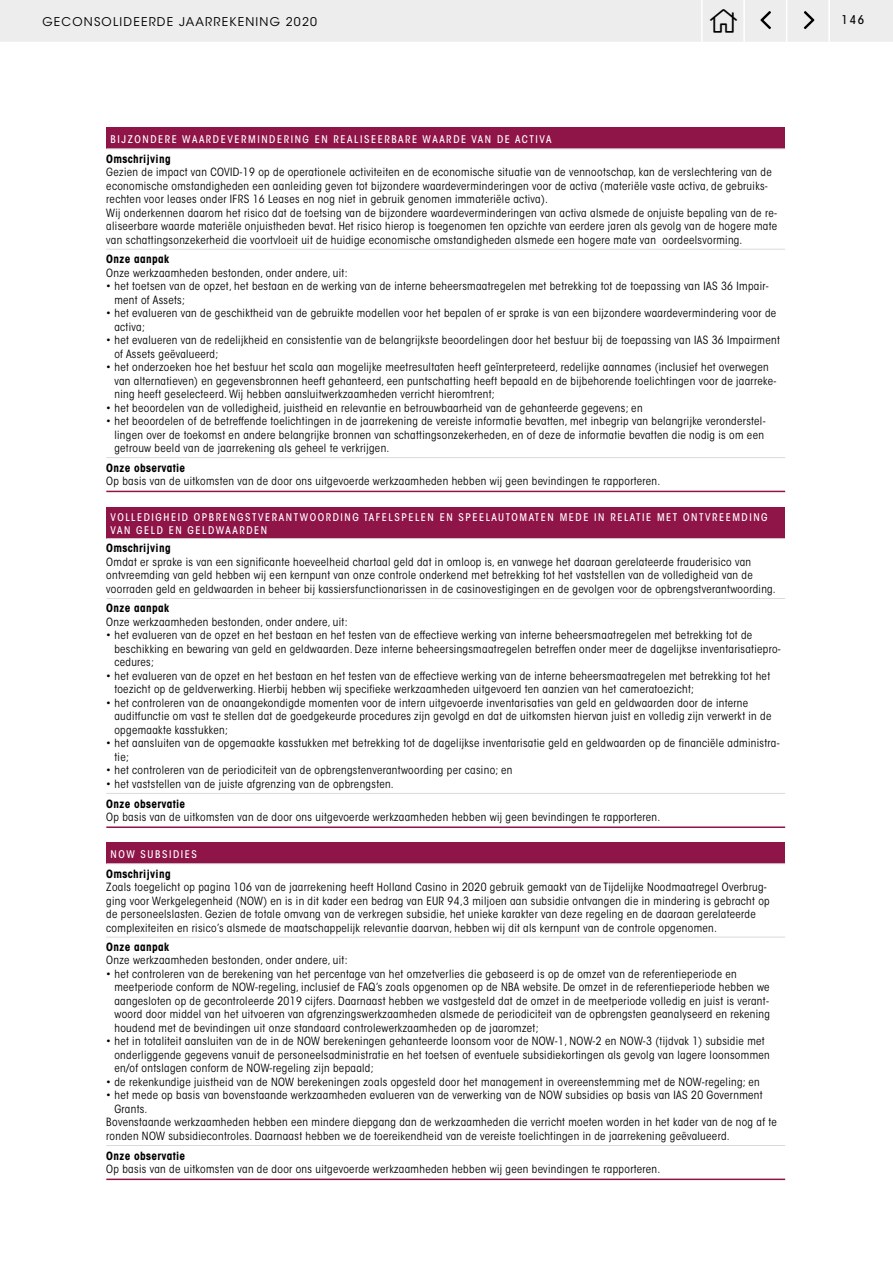
<style>
.page{position:relative;width:893px;height:1263px;background:#fff}
.page>*{position:absolute;margin:0;border:0;box-sizing:border-box;transform-origin:0 0}
.t1{font:12px "ITC Avant Garde Std";letter-spacing:.1em;color:#000}
.t2{font:500 condensed 12px "ITC Avant Garde Std";color:#000}
.t3{font:condensed 11.25px/13.5px "ITC Avant Garde Std";letter-spacing:.03em;color:#000}
.t4{font:700 condensed 11.25px "ITC Avant Garde Std";letter-spacing:.03em;color:#000}
.t5{font:500 condensed 10.5px/12.6px "ITC Avant Garde Std";letter-spacing:.15em;color:#fff}
</style>
<div class="page">
<div style="left:106px;top:128px;width:679px;height:21px;background:#8f1448"></div>
<hr style="left:106px;top:148px;width:679px;height:1px;background:#dadada">
<hr style="left:106px;top:249px;width:679px;height:1px;background:#dadada">
<hr style="left:106px;top:457px;width:679px;height:1px;background:#dadada">
<hr style="left:106px;top:491px;width:679px;height:1px;background:#8f1448">
<div style="left:106px;top:507px;width:679px;height:32px;background:#8f1448"></div>
<hr style="left:106px;top:826px;width:679px;height:2px;background:#8f1448">
<hr style="left:106px;top:538px;width:679px;height:1px;background:#dadada">
<hr style="left:106px;top:598px;width:679px;height:1px;background:#dadada">
<hr style="left:106px;top:793px;width:679px;height:1px;background:#dadada">
<div style="left:106px;top:842px;width:679px;height:22px;background:#8f1448"></div>
<hr style="left:106px;top:937px;width:679px;height:1px;background:#dadada">
<hr style="left:106px;top:1178px;width:679px;height:2px;background:#8f1448">
<hr style="left:106px;top:863px;width:679px;height:1px;background:#dadada">
<hr style="left:106px;top:1145px;width:679px;height:1px;background:#dadada">
<div style="left:0;top:0;width:893px;height:43px;background:#ededed"></div>
<hr style="left:0;top:42px;width:893px;height:1px;background:#fff">
<svg style="left:804px;top:11px;width:10px;height:18px"></svg>
<svg style="left:760px;top:11px;width:11px;height:18px"></svg>
<hr style="left:828px;top:0;width:2px;height:42px;background:#fff">
<hr style="left:786px;top:0;width:1px;height:42px;background:#fff">
<hr style="left:701px;top:0;width:2px;height:42px;background:#fff">
<hr style="left:743px;top:0;width:2px;height:42px;background:#fff">
<p class="t1" style="left:43px;top:14px;width:276px">GECONSOLIDEERDE JAARREKENING 2020</p>
<p class="t2" style="left:841px;top:12px;width:24px">146</p>
<p class="t5" style="left:111px;top:133px;width:442px">BIJZONDERE WAARDEVERMINDERING EN REALISEERBARE WAARDE VAN DE ACTIVA</p>
<p class="t4" style="left:106px;top:151px;width:66px">Omschrijving</p>
<p class="t3" style="left:106px;top:165px;width:672px">Gezien de impact van COVID-19 op de operationele activiteiten en de economische situatie van de vennootschap, kan de verslechtering van de economische omstandigheden een aanleiding geven tot bijzondere waardeverminderingen voor de activa (materiële vaste activa, de gebruiks&shy;rechten voor leases onder IFRS 16 Leases en nog niet in gebruik genomen immateriële activa).<br>Wij onderkennen daarom het risico dat de toetsing van de bijzondere waardeverminderingen van activa alsmede de onjuiste bepaling van de re&shy;aliseerbare waarde materiële onjuistheden bevat. Het risico hierop is toegenomen ten opzichte van eerdere jaren als gevolg van de hogere mate van schattingsonzekerheid die voortvloeit uit de huidige economische omstandigheden alsmede een hogere mate van oordeelsvorming.</p>
<p class="t4" style="left:106px;top:252px;width:64px">Onze aanpak</p>
<p class="t3" style="left:106px;top:266px;width:243px">Onze werkzaamheden bestonden, onder andere, uit:</p>
<p class="t3" style="left:114px;top:279px;width:656px;text-indent:-8px">• het toetsen van de opzet, het bestaan en de werking van de interne beheersmaatregelen met betrekking tot de toepassing van IAS 36 Impair&shy;ment of Assets;</p>
<p class="t3" style="left:114px;top:306px;width:663px;text-indent:-8px">• het evalueren van de geschiktheid van de gebruikte modellen voor het bepalen of er sprake is van een bijzondere waardevermindering voor de activa;</p>
<p class="t3" style="left:114px;top:333px;width:667px;text-indent:-8px">• het evalueren van de redelijkheid en consistentie van de belangrijkste beoordelingen door het bestuur bij de toepassing van IAS 36 Impairment of Assets geëvalueerd;</p>
<p class="t3" style="left:114px;top:360px;width:663px;text-indent:-8px">• het onderzoeken hoe het bestuur het scala aan mogelijke meetresultaten heeft geïnterpreteerd, redelijke aannames (inclusief het overwegen van alternatieven) en gegevensbronnen heeft gehanteerd, een puntschatting heeft bepaald en de bijbehorende toelichtingen voor de jaarreke&shy;ning heeft geselecteerd. Wij hebben aansluitwerkzaamheden verricht hieromtrent;</p>
<p class="t3" style="left:106px;top:401px;width:538px">• het beoordelen van de volledigheid, juistheid en relevantie en betrouwbaarheid van de gehanteerde gegevens; en</p>
<p class="t3" style="left:114px;top:414px;width:653px;text-indent:-8px">• het beoordelen of de betreffende toelichtingen in de jaarrekening de vereiste informatie bevatten, met inbegrip van belangrijke veronderstel&shy;lingen over de toekomst en andere belangrijke bronnen van schattingsonzekerheden, en of deze de informatie bevatten die nodig is om een getrouw beeld van de jaarrekening als geheel te verkrijgen.</p>
<p class="t4" style="left:106px;top:461px;width:80px">Onze observatie</p>
<p class="t3" style="left:106px;top:475px;width:556px">Op basis van de uitkomsten van de door ons uitgevoerde werkzaamheden hebben wij geen bevindingen te rapporteren.</p>
<p class="t5" style="left:111px;top:511px;width:659px">VOLLEDIGHEID OPBRENGSTVERANTWOORDING TAFELSPELEN EN SPEELAUTOMATEN MEDE IN RELATIE MET ONTVREEMDING<br>VAN GELD EN GELDWAARDEN</p>
<p class="t4" style="left:106px;top:541px;width:66px">Omschrijving</p>
<p class="t3" style="left:106px;top:555px;width:671px">Omdat er sprake is van een significante hoeveelheid chartaal geld dat in omloop is, en vanwege het daaraan gerelateerde frauderisico van ontvreemding van geld hebben wij een kernpunt van onze controle onderkend met betrekking tot het vaststellen van de volledigheid van de voorraden geld en geldwaarden in beheer bij kassiersfunctionarissen in de casinovestigingen en de gevolgen voor de opbrengstverantwoording.</p>
<p class="t4" style="left:106px;top:601px;width:64px">Onze aanpak</p>
<p class="t3" style="left:106px;top:615px;width:243px">Onze werkzaamheden bestonden, onder andere, uit:</p>
<p class="t3" style="left:114px;top:629px;width:668px;text-indent:-8px">• het evalueren van de opzet en het bestaan en het testen van de effectieve werking van interne beheersmaatregelen met betrekking tot de beschikking en bewaring van geld en geldwaarden. Deze interne beheersingsmaatregelen betreffen onder meer de dagelijkse inventarisatiepro&shy;cedures;</p>
<p class="t3" style="left:114px;top:669px;width:657px;text-indent:-8px">• het evalueren van de opzet en het bestaan en het testen van de effectieve werking van de interne beheersmaatregelen met betrekking tot het toezicht op de geldverwerking. Hierbij hebben wij specifieke werkzaamheden uitgevoerd ten aanzien van het cameratoezicht;</p>
<p class="t3" style="left:114px;top:696px;width:659px;text-indent:-8px">• het controleren van de onaangekondigde momenten voor de intern uitgevoerde inventarisaties van geld en geldwaarden door de interne auditfunctie om vast te stellen dat de goedgekeurde procedures zijn gevolgd en dat de uitkomsten hiervan juist en volledig zijn verwerkt in de opgemaakte kasstukken;</p>
<p class="t3" style="left:114px;top:737px;width:667px;text-indent:-8px">• het aansluiten van de opgemaakte kasstukken met betrekking tot de dagelijkse inventarisatie geld en geldwaarden op de financiële administra&shy;tie;</p>
<p class="t3" style="left:106px;top:764px;width:408px">• het controleren van de periodiciteit van de opbrengstenverantwoording per casino; en</p>
<p class="t3" style="left:106px;top:777px;width:289px">• het vaststellen van de juiste afgrenzing van de opbrengsten.</p>
<p class="t4" style="left:106px;top:796px;width:80px">Onze observatie</p>
<p class="t3" style="left:106px;top:810px;width:556px">Op basis van de uitkomsten van de door ons uitgevoerde werkzaamheden hebben wij geen bevindingen te rapporteren.</p>
<p class="t5" style="left:111px;top:848px;width:88px">NOW SUBSIDIES</p>
<p class="t4" style="left:106px;top:866px;width:66px">Omschrijving</p>
<p class="t3" style="left:106px;top:880px;width:665px">Zoals toegelicht op pagina 106 van de jaarrekening heeft Holland Casino in 2020 gebruik gemaakt van de Tijdelijke Noodmaatregel Overbrug&shy;ging voor Werkgelegenheid (NOW) en is in dit kader een bedrag van EUR 94,3 miljoen aan subsidie ontvangen die in mindering is gebracht op de personeelslasten. Gezien de totale omvang van de verkregen subsidie, het unieke karakter van deze regeling en de daaraan gerelateerde complexiteiten en risico’s alsmede de maatschappelijk relevantie daarvan, hebben wij dit als kernpunt van de controle opgenomen.</p>
<p class="t4" style="left:106px;top:940px;width:64px">Onze aanpak</p>
<p class="t3" style="left:106px;top:954px;width:243px">Onze werkzaamheden bestonden, onder andere, uit:</p>
<p class="t3" style="left:114px;top:967px;width:657px;text-indent:-8px">• het controleren van de berekening van het percentage van het omzetverlies die gebaseerd is op de omzet van de referentieperiode en meetperiode conform de NOW-regeling, inclusief de FAQ’s zoals opgenomen op de NBA website. De omzet in de referentieperiode hebben we aangesloten op de gecontroleerde 2019 cijfers. Daarnaast hebben we vastgesteld dat de omzet in de meetperiode volledig en juist is verant&shy;woord door middel van het uitvoeren van afgrenzingswerkzaamheden alsmede de periodiciteit van de opbrengsten geanalyseerd en rekening houdend met de bevindingen uit onze standaard controlewerkzaamheden op de jaaromzet;</p>
<p class="t3" style="left:114px;top:1035px;width:657px;text-indent:-8px">• het in totaliteit aansluiten van de in de NOW berekeningen gehanteerde loonsom voor de NOW-1, NOW-2 en NOW-3 (tijdvak 1) subsidie met onderliggende gegevens vanuit de personeelsadministratie en het toetsen of eventuele subsidiekortingen als gevolg van lagere loonsommen en/of ontslagen conform de NOW-regeling zijn bepaald;</p>
<p class="t3" style="left:106px;top:1075px;width:655px">• de rekenkundige juistheid van de NOW berekeningen zoals opgesteld door het management in overeenstemming met de NOW-regeling; en</p>
<p class="t3" style="left:106px;top:1089px;width:658px">• het mede op basis van bovenstaande werkzaamheden evalueren van de verwerking van de NOW subsidies op basis van IAS 20 Government</p>
<p class="t3" style="left:114px;top:1102px;width:35px">Grants.</p>
<p class="t3" style="left:106px;top:1116px;width:672px">Bovenstaande werkzaamheden hebben een mindere diepgang dan de werkzaamheden die verricht moeten worden in het kader van de nog af te</p>
<p class="t3" style="left:106px;top:1129px;width:625px">ronden NOW subsidiecontroles. Daarnaast hebben we de toereikendheid van de vereiste toelichtingen in de jaarrekening geëvalueerd.</p>
<p class="t4" style="left:106px;top:1148px;width:80px">Onze observatie</p>
<p class="t3" style="left:106px;top:1162px;width:556px">Op basis van de uitkomsten van de door ons uitgevoerde werkzaamheden hebben wij geen bevindingen te rapporteren.</p>
</div>
